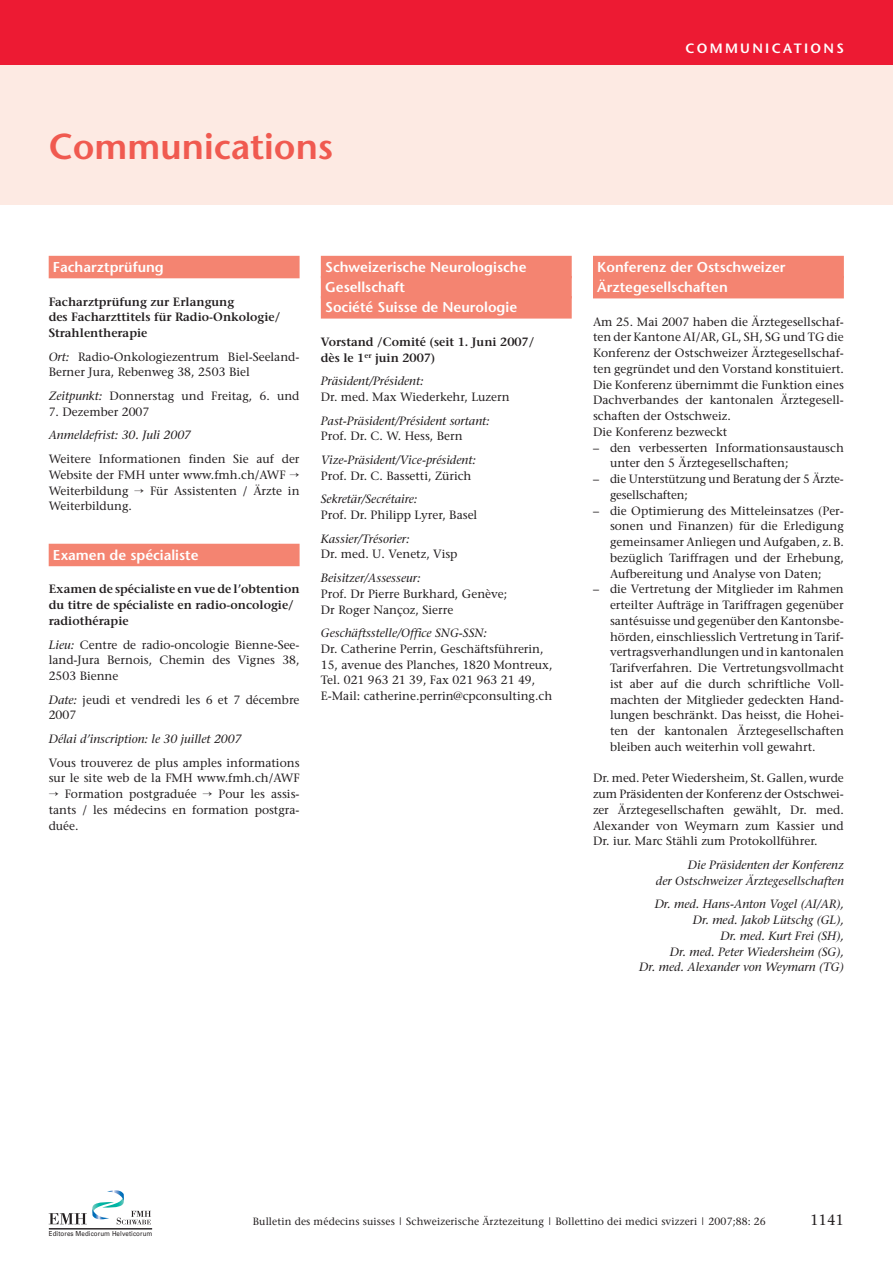
<style>
.page{position:relative;width:893px;height:1263px;background:#fff}
.page>*{position:absolute;margin:0;border:0;box-sizing:border-box;transform-origin:0 0}
.t1{font:600 36px "Stone Sans";color:#f05a50}
.t2{font:15px "Stone Serif";color:#231f20}
.t3{font:600 14.25px/20.1px "Stone Sans";color:#fff}
.t4{font:600 13.5px "Stone Sans";letter-spacing:.17em;color:#fff}
.t5{font:12px/15.8px "Stone Serif";color:#231f20}
.t6{font:italic 12px/15.8px "Stone Serif";color:#231f20;text-align:right}
.t7{font:600 12px/15.8px "Stone Serif";color:#231f20}
.t8{font:10.5px "Stone Serif";letter-spacing:.01em;color:#231f20}
.t9{font:6.9px "Univers";letter-spacing:.015em;color:#231f20;scale:.9 1}
.s1{font-style:italic}
</style>
<div class="page">
<div style="left:0;top:64px;width:893px;height:141px;background:#fdeae3"></div>
<div style="left:49px;top:256px;width:251px;height:22px;background:#f48471"></div>
<div style="left:49px;top:544px;width:251px;height:22px;background:#f48471"></div>
<div style="left:321px;top:256px;width:251px;height:22px;background:#f48471"></div>
<div style="left:321px;top:276px;width:251px;height:22px;background:#f48471"></div>
<div style="left:321px;top:296px;width:251px;height:23px;background:#f48471"></div>
<div style="left:593px;top:256px;width:251px;height:22px;background:#f48471"></div>
<div style="left:593px;top:276px;width:251px;height:22px;background:#f48471"></div>
<svg style="left:49px;top:1190px;width:102px;height:34px"></svg>
<hr style="left:49px;top:1228px;width:103px;height:1px;background:#231f20">
<div style="left:0;top:0;width:893px;height:64px;background:#ed1a33"></div>
<h1 class="t1" style="left:49px;top:132px;width:286px">Communications</h1>
<p class="t3" style="left:53px;top:258px;width:112px">Facharztprüfung</p>
<p class="t7" style="left:49px;top:295px;width:233px">Facharztprüfung zur Erlangung<br>des Facharzttitels für Radio-Onkologie/<br>Strahlentherapie</p>
<p class="t5" style="left:49px;top:350px;width:252px"><span class="s1">Ort:</span> Radio-Onkologiezentrum Biel-Seeland-<br>Berner Jura, Rebenweg 38, 2503 Biel</p>
<p class="t5" style="left:49px;top:389px;width:252px"><span class="s1">Zeitpunkt:</span> Donnerstag und Freitag, 6. und</p>
<p class="t5" style="left:49px;top:405px;width:102px">7. Dezember 2007</p>
<p class="t6" style="left:49px;top:428px;width:144px">Anmeldefrist: 30. Juli 2007</p>
<p class="t5" style="left:49px;top:452px;width:252px">Weitere Informationen finden Sie auf der<br>Website der FMH unter www.fmh.ch/AWF<br>Weiterbildung</p>
<p class="t5" style="left:150px;top:484px;width:151px">Für Assistenten / Ärzte in</p>
<p class="t5" style="left:49px;top:499px;width:85px">Weiterbildung.</p>
<p class="t3" style="left:53px;top:546px;width:147px">Examen de spécialiste</p>
<p class="t7" style="left:49px;top:582px;width:252px">Examen de spécialiste en vue de l’obtention du titre de spécialiste en radio-oncologie/ radiothérapie</p>
<p class="t5" style="left:49px;top:638px;width:252px;text-align:justify"><span class="s1">Lieu:</span> Centre de radio-oncologie Bienne-See&shy;land-Jura Bernois, Chemin des Vignes 38, 2503 Bienne</p>
<p class="t5" style="left:49px;top:693px;width:252px"><span class="s1">Date:</span> jeudi et vendredi les 6 et 7 décembre<br>2007</p>
<p class="t6" style="left:49px;top:732px;width:194px">Délai d’inscription: le 30 juillet 2007</p>
<p class="t5" style="left:49px;top:756px;width:252px">Vous trouverez de plus amples informations</p>
<p class="t5" style="left:49px;top:771px;width:252px">sur le site web de la FMH www.fmh.ch/AWF</p>
<p class="t5" style="left:65px;top:787px;width:133px">Formation postgraduée</p>
<p class="t5" style="left:49px;top:787px;width:252px;text-align:justify;text-indent:170px">Pour les assis&shy;tants / les médecins en formation postgra&shy;duée.</p>
<p class="t3" style="left:325px;top:258px;width:203px">Schweizerische Neurologische<br>Gesellschaft<br>Société Suisse de Neurologie</p>
<p class="t7" style="left:321px;top:335px;width:215px">Vorstand /Comité (seit 1. Juni 2007/ dès le 1<sup>er</sup> juin 2007)</p>
<p class="t6" style="left:321px;top:374px;width:104px">Präsident/Président:</p>
<p class="t5" style="left:321px;top:390px;width:190px">Dr. med. Max Wiederkehr, Luzern</p>
<p class="t6" style="left:321px;top:414px;width:170px">Past-Präsident/Président sortant:</p>
<p class="t5" style="left:321px;top:429px;width:143px">Prof. Dr. C. W. Hess, Bern</p>
<p class="t6" style="left:321px;top:453px;width:156px">Vize-Präsident/Vice-président:</p>
<p class="t5" style="left:321px;top:469px;width:152px">Prof. Dr. C. Bassetti, Zürich</p>
<p class="t6" style="left:321px;top:492px;width:98px">Sekretär/Secrétaire:</p>
<p class="t5" style="left:321px;top:508px;width:158px">Prof. Dr. Philipp Lyrer, Basel</p>
<p class="t6" style="left:321px;top:532px;width:90px">Kassier/Trésorier:</p>
<p class="t5" style="left:321px;top:547px;width:138px">Dr. med. U. Venetz, Visp</p>
<p class="t6" style="left:321px;top:571px;width:101px">Beisitzer/Assesseur:</p>
<p class="t5" style="left:321px;top:587px;width:188px">Prof. Dr Pierre Burkhard, Genève;<br>Dr Roger Nançoz, Sierre</p>
<p class="t6" style="left:321px;top:626px;width:168px">Geschäftsstelle/Office SNG-SSN:</p>
<p class="t5" style="left:321px;top:642px;width:233px">Dr. Catherine Perrin, Geschäftsführerin, 15, avenue des Planches, 1820 Montreux, Tel. 021 963 21 39, Fax 021 963 21 49, E-Mail: catherine.perrin@cpconsulting.ch</p>
<p class="t4" style="left:685px;top:42px;width:160px">COMMUNICATIONS</p>
<p class="t3" style="left:597px;top:258px;width:190px">Konferenz der Ostschweizer<br>Ärztegesellschaften</p>
<p class="t5" style="left:593px;top:315px;width:252px">Am 25. Mai 2007 haben die Ärztegesellschaf&shy;ten der Kantone AI/AR, GL, SH, SG und TG die Konferenz der Ostschweizer Ärztegesellschaf&shy;ten gegründet und den Vorstand konstituiert.<br>Die Konferenz übernimmt die Funktion eines Dachverbandes der kantonalen Ärztegesell&shy;schaften der Ostschweiz.<br>Die Konferenz bezweckt</p>
<p class="t5" style="left:610px;top:441px;width:235px;text-indent:-17px">– den verbesserten Informationsaustausch unter den 5 Ärztegesellschaften;</p>
<p class="t5" style="left:610px;top:472px;width:235px;text-indent:-17px">– die Unterstützung und Beratung der 5 Ärzte&shy;gesellschaften;</p>
<p class="t5" style="left:610px;top:504px;width:235px;text-align:justify;text-indent:-17px">– die Optimierung des Mitteleinsatzes (Per&shy;sonen und Finanzen) für die Erledigung gemeinsamer Anliegen und Aufgaben, z.B. bezüglich Tariffragen und der Erhebung, Aufbereitung und Analyse von Daten;</p>
<p class="t5" style="left:610px;top:582px;width:235px;text-align:justify;text-indent:-17px">– die Vertretung der Mitglieder im Rahmen erteilter Aufträge in Tariffragen gegenüber santésuisse und gegenüber den Kantonsbe&shy;hörden, einschliesslich Vertretung in Tarif&shy;vertragsverhandlungen und in kantonalen Tarifverfahren. Die Vertretungsvollmacht ist aber auf die durch schriftliche Voll&shy;machten der Mitglieder gedeckten Hand&shy;lungen beschränkt. Das heisst, die Hohei&shy;ten der kantonalen Ärztegesellschaften bleiben auch weiterhin voll gewahrt.</p>
<p class="t5" style="left:593px;top:771px;width:252px;text-align:justify">Dr. med. Peter Wiedersheim, St. Gallen, wurde zum Präsidenten der Konferenz der Ostschwei&shy;zer Ärztegesellschaften gewählt, Dr. med.<br>Alexander von Weymarn zum Kassier und Dr. iur. Marc Stähli zum Protokollführer.</p>
<p class="t6" style="left:656px;top:858px;width:189px">Die Präsidenten der Konferenz<br>der Ostschweizer Ärztegesellschaften</p>
<p class="t6" style="left:639px;top:897px;width:206px">Dr. med. Hans-Anton Vogel (AI/AR),<br>Dr. med. Jakob Lütschg (GL),<br>Dr. med. Kurt Frei (SH),<br>Dr. med. Peter Wiedersheim (SG),<br>Dr. med. Alexander von Weymarn (TG)</p>
<p class="t9" style="left:49px;top:1229px;width:117px">Editores Medicorum Helveticorum</p>
<p class="t8" style="left:253px;top:1217px;width:515px">Bulletin des médecins suisses | Schweizerische Ärztezeitung | Bollettino dei medici svizzeri | 2007;88: 26</p>
<p class="t2" style="left:810px;top:1213px;width:35px">1141</p>
</div>
